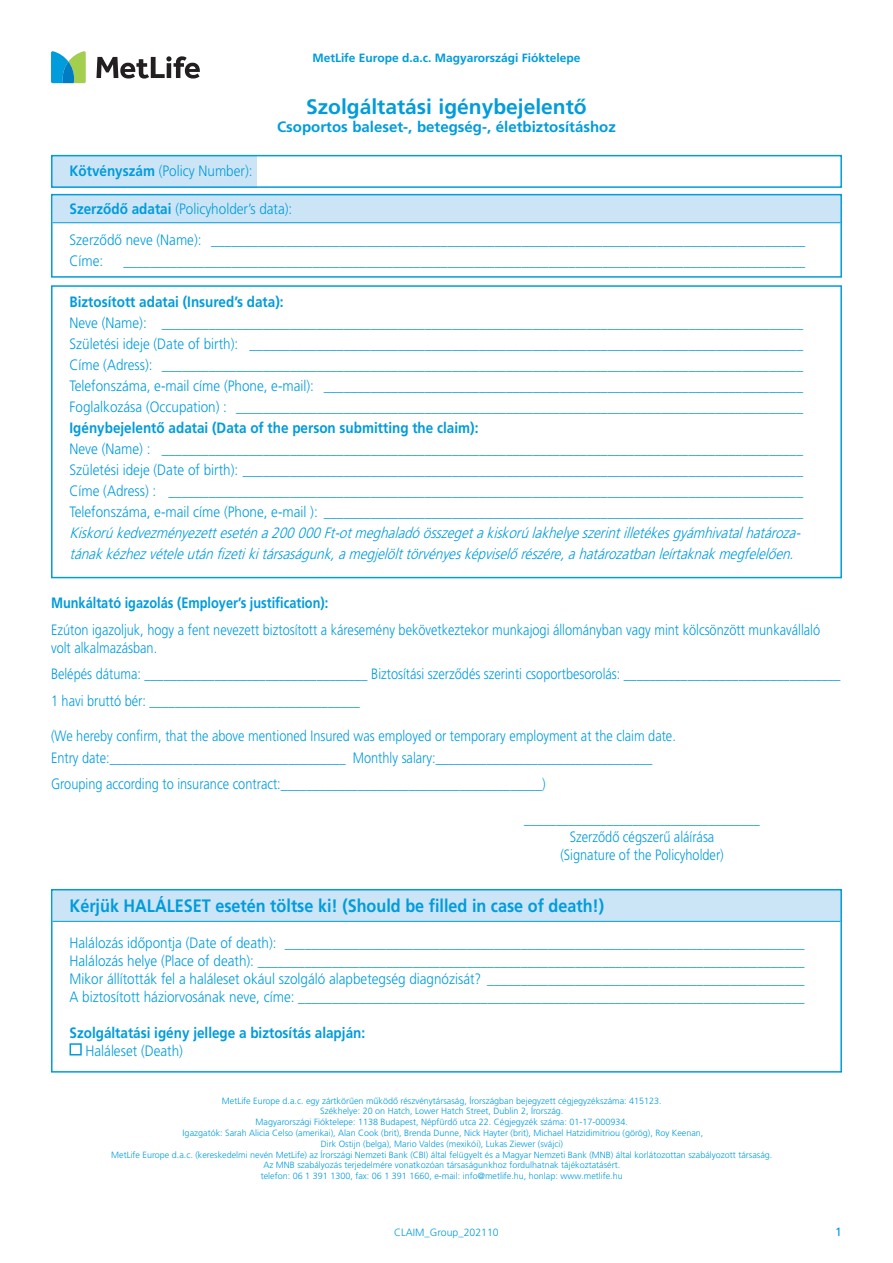
<style>
.page{position:relative;width:893px;height:1263px;background:#fff}
.page>*{position:absolute;margin:0;border:0;box-sizing:border-box;transform-origin:0 0}
.t1{font:700 21px "Frutiger LT Pro";color:#009cdc}
.t2{font:700 18px "Frutiger LT Pro";color:#009cdc;scale:.9 1}
.t3{font:300 15px/21px "Frutiger LT Pro";color:#009cdc;text-align:justify;scale:.9 1}
.t4{font:300 15px/18px "Frutiger LT Pro";color:#009cdc;scale:.85 1}
.t5{font:italic 300 15px/21px "Frutiger LT Pro";color:#009cdc;scale:.9 1}
.t6{font:700 15px "Frutiger LT Pro";color:#009cdc;scale:.9 1}
.t7{font:700 15px "Frutiger LT Pro";color:#009cdc}
.t8{font:700 15px "Frutiger LT Pro";color:#009cdc;scale:.85 1}
.t9{font:700 12px "Frutiger LT Pro";color:#009cdc}
.t10{font:12px "Frutiger LT Pro";color:#009cdc}
.t11{font:300 10.5px "Frutiger LT Pro";color:#009cdc}
.t12{font:300 9px/10.8px "Frutiger LT Pro";color:#009cdc;text-align:center}
.s1{font-weight:700}
</style>
<div class="page">
<div style="left:53px;top:156px;width:204px;height:32px;background:#cce5f6"></div>
<div style="left:51px;top:155px;width:791px;height:33px;border:2px solid #009cdc"></div>
<div style="left:53px;top:195px;width:787px;height:28px;background:#cce5f6"></div>
<hr style="left:53px;top:222px;width:787px;height:1px;background:#009cdc">
<div style="left:51px;top:194px;width:791px;height:84px;border:2px solid #009cdc"></div>
<div style="left:51px;top:285px;width:791px;height:293px;border:2px solid #009cdc"></div>
<div style="left:53px;top:890px;width:787px;height:31px;background:#cce5f6"></div>
<hr style="left:53px;top:921px;width:787px;height:1px;background:#009cdc">
<div style="left:70px;top:1043px;width:12px;height:12px;background:#fff;border:2px solid #009cdc"></div>
<div style="left:51px;top:889px;width:791px;height:183px;border:2px solid #009cdc"></div>
<svg style="left:96px;top:56px;width:104px;height:23px"></svg>
<svg style="left:51px;top:51px;width:35px;height:32px"></svg>
<p class="t9" style="left:312px;top:51px;width:270px">MetLife Europe d.a.c. Magyarországi Fióktelepe</p>
<h1 class="t1" style="left:306px;top:95px;width:282px">Szolgáltatási igénybejelentő</h1>
<p class="t7" style="left:277px;top:118px;width:340px">Csoportos baleset-, betegség-, életbiztosításhoz</p>
<p class="t3" style="left:70px;top:161px;width:205px"><span class="s1">Kötvényszám</span> (Policy Number):</p>
<p class="t3" style="left:70px;top:193px;width:819px;line-height:31px"><span class="s1">Szerződő adatai</span> (Policyholder’s data):<br>Szerződő neve (Name): ________________________________________________________________________________________</p>
<p class="t3" style="left:70px;top:250px;width:39px">Címe:</p>
<p class="t3" style="left:123px;top:250px;width:759px">_____________________________________________________________________________________________________</p>
<p class="t6" style="left:70px;top:293px;width:239px">Biztosított adatai (Insured’s data):</p>
<p class="t3" style="left:70px;top:312px;width:816px">Neve (Name): _______________________________________________________________________________________________ Születési ideje (Date of birth): __________________________________________________________________________________ Címe (Adress): _______________________________________________________________________________________________ Telefonszáma, e-mail címe (Phone, e-mail): _______________________________________________________________________ Foglalkozása (Occupation) : ____________________________________________________________________________________</p>
<p class="t6" style="left:70px;top:419px;width:456px">Igénybejelentő adatai (Data of the person submitting the claim):</p>
<p class="t3" style="left:70px;top:438px;width:816px">Neve (Name) : _______________________________________________________________________________________________ Születési ideje (Date of birth): ___________________________________________________________________________________ Címe (Adress) : ______________________________________________________________________________________________ Telefonszáma, e-mail címe (Phone, e-mail ): _______________________________________________________________________</p>
<p class="t5" style="left:70px;top:522px;width:818px">Kiskorúkedvezményezetteseténa200000Ft-otmeghaladóösszegetakiskorúlakhelyeszerintilletékesgyámhivatalhatároza&shy;tánakkézhezvételeutánfizetikitársaságunk,amegjelölttörvényesképviselőrészére,ahatározatbanleírtaknakmegfelelően.</p>
<p class="t8" style="left:51px;top:594px;width:328px">Munkáltató igazolás (Employer’s justification):</p>
<p class="t4" style="left:51px;top:620px;width:906px">Ezúton igazoljuk, hogy a fent nevezett biztosított a káresemény bekövetkeztekor munkajogi állományban vagy mint kölcsönzött munkavállaló volt alkalmazásban.</p>
<p class="t4" style="left:51px;top:661px;width:930px;line-height:26.5px">Belépés dátuma: ___________________________________ Biztosítási szerződés szerinti csoportbesorolás: __________________________________<br>1 havi bruttó bér: _________________________________</p>
<p class="t4" style="left:51px;top:724px;width:737px;line-height:22.2px">(We hereby confirm, that the above mentioned Insured was employed or temporary employment at the claim date.<br>Entry date:_____________________________________ Monthly salary:__________________________________</p>
<p class="t4" style="left:51px;top:775px;width:583px">Grouping according to insurance contract:_________________________________________)</p>
<p class="t4" style="left:524px;top:810px;width:279px;text-align:center">_____________________________________<br>Szerződő cégszerű aláírása<br>(Signature of the Policyholder)</p>
<p class="t2" style="left:70px;top:896px;width:596px">Kérjük HALÁLESET esetén töltse ki! (Should be filled in case of death!)</p>
<p class="t3" style="left:70px;top:933px;width:818px;line-height:18px">Halálozás időpontja (Date of death): _____________________________________________________________________________ Halálozás helye (Place of death): _________________________________________________________________________________ Mikor állították fel a haláleset okául szolgáló alapbetegség diagnózisát? _______________________________________________ A biztosított háziorvosának neve, címe: ___________________________________________________________________________</p>
<p class="t6" style="left:70px;top:1023px;width:330px">Szolgáltatási igény jellege a biztosítás alapján:</p>
<p class="t3" style="left:85px;top:1040px;width:110px">Haláleset (Death)</p>
<p class="t12" style="left:111px;top:1095px;width:663px">MetLife Europe d.a.c. egy zártkörűen működő részvénytársaság, Írországban bejegyzett cégjegyzékszáma: 415123.<br>Székhelye: 20 on Hatch, Lower Hatch Street, Dublin 2, Írország.<br>Magyarországi Fióktelepe: 1138 Budapest, Népfürdő utca 22. Cégjegyzék száma: 01-17-000934.<br>Igazgatók: Sarah Alicia Celso (amerikai), Alan Cook (brit), Brenda Dunne, Nick Hayter (brit), Michael Hatzidimitriou (görög), Roy Keenan,<br>Dirk Ostijn (belga), Mario Valdes (mexikói), Lukas Ziewer (svájci)<br>MetLife Europe d.a.c. (kereskedelmi nevén MetLife) az Írországi Nemzeti Bank (CBI) által felügyelt és a Magyar Nemzeti Bank (MNB) által korlátozottan szabályozott társaság.<br>Az MNB szabályozás terjedelmére vonatkozóan társaságunkhoz fordulhatnak tájékoztatásért.<br>telefon: 06 1 391 1300, fax: 06 1 391 1660, e-mail: info@metlife.hu, honlap: www.metlife.hu</p>
<p class="t11" style="left:394px;top:1226px;width:106px">CLAIM_Group_202110</p>
<p class="t10" style="left:835px;top:1224px;width:8px">1</p>
</div>
